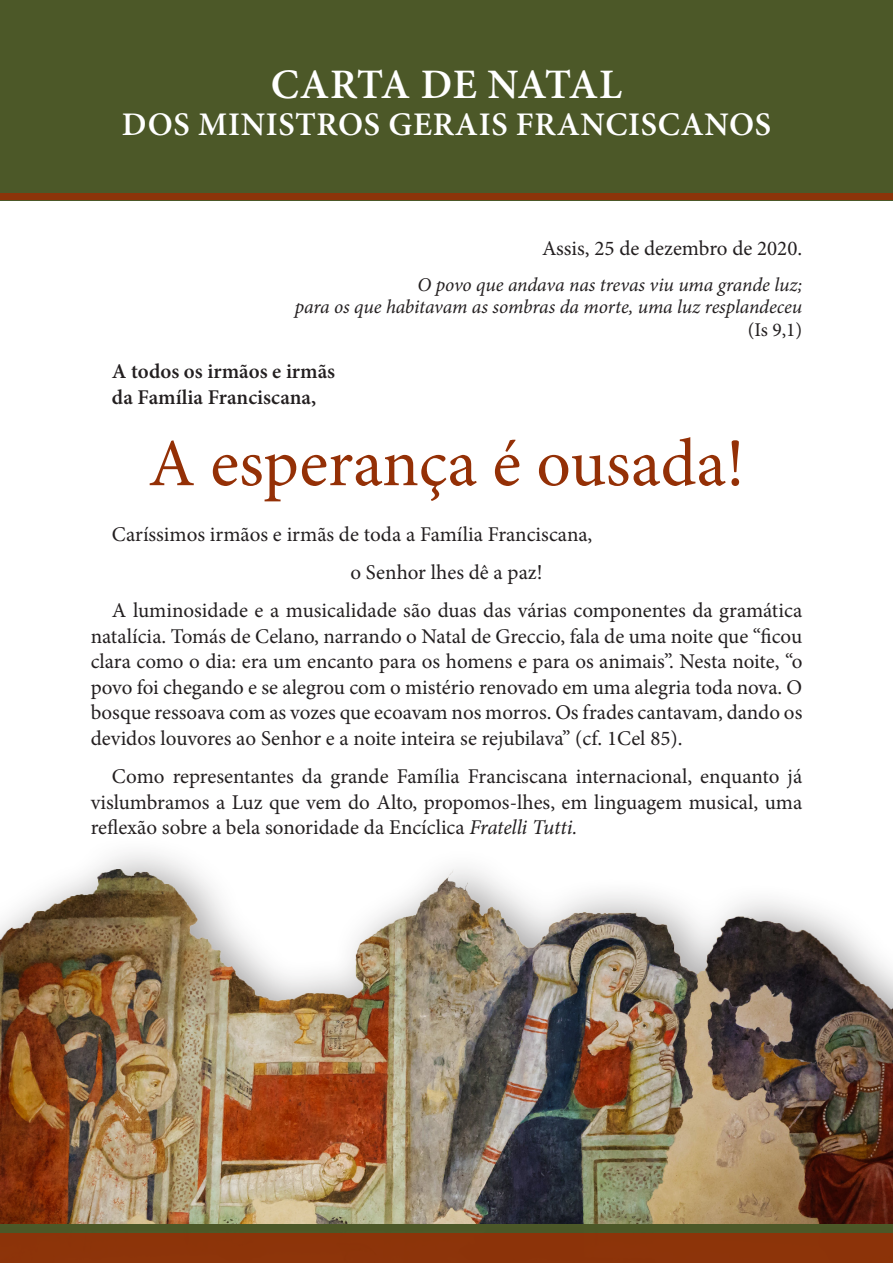
<style>
.page{position:relative;width:893px;height:1263px;background:#fff}
.page>*{position:absolute;margin:0;border:0;box-sizing:border-box;transform-origin:0 0}
.t1{font:67.5px "Minion Pro";color:#943006}
.t2{font:600 42px "Minion Pro";letter-spacing:-.01em;color:#fff}
.t3{font:600 33px "Minion Pro";letter-spacing:.02em;color:#fff}
.Natale2020_Paragraph{font:21px/25.5px "Minion Pro";letter-spacing:-.005em;color:#231f20;text-align:justify}
.Natale2020_Paragraph-2{font:600 21px "Minion Pro";color:#231f20}
.Natale2020_Date{font:21px "Minion Pro";color:#231f20}
.Natale2020_Citazione{font:italic 19.5px "Minion Pro";letter-spacing:-.005em;color:#231f20}
.Natale2020_Citazione-2{font:19.5px "Minion Pro";color:#231f20}
.s1{font-style:italic}
</style>
<div class="page">
<div style="left:0;top:0;width:893px;height:201px;background:#4c5828"></div>
<img style="left:0;top:870px;width:893px;height:355px">
<div style="left:0;top:1225px;width:893px;height:38px;background:#4c5828"></div>
<div style="left:0;top:1233px;width:893px;height:30px;background:#8d3409"></div>
<div style="left:0;top:193px;width:893px;height:7px;background:#8c3409"></div>
<p class="t2" style="left:271px;top:55px;width:353px">CARTA DE NATAL</p>
<p class="t3" style="left:122px;top:102px;width:651px">DOS MINISTROS GERAIS FRANCISCANOS</p>
<p class="Natale2020_Date" style="left:542px;top:235px;width:262px">Assis, 25 de dezembro de 2020.</p>
<p class="Natale2020_Citazione" style="left:417px;top:271px;width:386px">O povo que andava nas trevas viu uma grande luz;</p>
<p class="Natale2020_Citazione" style="left:295px;top:293px;width:509px">para os que habitavam as sombras da morte, uma luz resplandeceu</p>
<p class="Natale2020_Citazione-2" style="left:748px;top:316px;width:56px">(Is 9,1)</p>
<p class="Natale2020_Paragraph-2" style="left:112px;top:357px;width:225px">A todos os irmãos e irmãs</p>
<p class="Natale2020_Paragraph-2" style="left:112px;top:382px;width:206px">da Família Franciscana,</p>
<p class="t1" style="left:148px;top:418px;width:598px">A esperança é ousada!</p>
<p class="Natale2020_Paragraph" style="left:112px;top:521px;width:482px">Caríssimos irmãos e irmãs de toda a Família Franciscana,</p>
<p class="Natale2020_Paragraph" style="left:350px;top:560px;width:194px">o Senhor lhes dê a paz!</p>
<p class="Natale2020_Paragraph" style="left:91px;top:598px;width:713px;text-indent:21px">A luminosidade e a musicalidade são duas das várias componentes da gramática natalícia. Tomás de Celano, narrando o Natal de Greccio, fala de uma noite que “ficou clara como o dia: era um encanto para os homens e para os animais”. Nesta noite, “o povo foi chegando e se alegrou com o mistério renovado em uma alegria toda nova. O bosque ressoava com as vozes que ecoavam nos morros. Os frades cantavam, dando os devidos louvores ao Senhor e a noite inteira se rejubilava” (cf. 1Cel 85).</p>
<p class="Natale2020_Paragraph" style="left:91px;top:764px;width:713px;text-indent:21px">Como representantes da grande Família Franciscana internacional, enquanto já vislumbramos a Luz que vem do Alto, propomos-lhes, em linguagem musical, uma reflexão sobre a bela sonoridade da Encíclica <span class="s1">Fratelli Tutti.</span></p>
</div>
